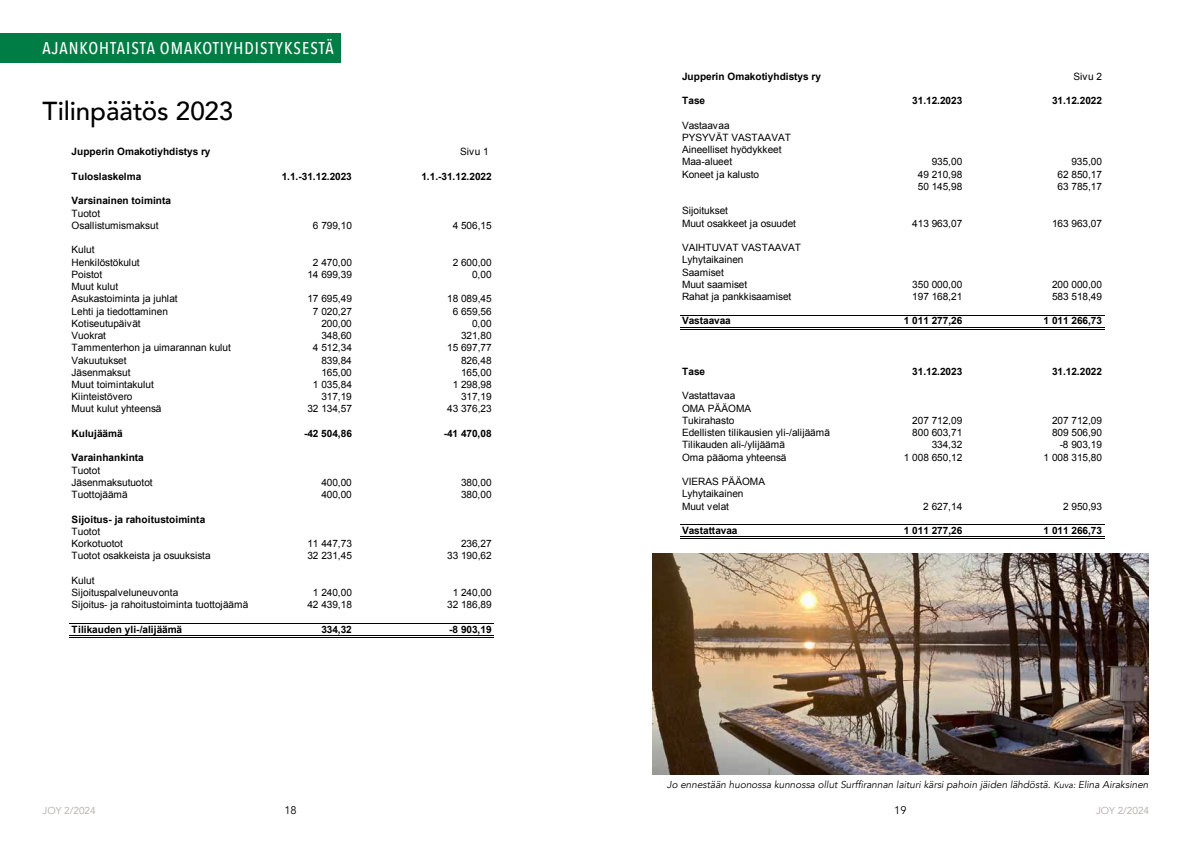
<style>
.page{position:relative;width:1191px;height:842px;background:#fff}
.page>*{position:absolute;margin:0;border:0;box-sizing:border-box;transform-origin:0 0}
.t1{font:500 26px "Avenir";letter-spacing:-.01em;color:#000}
.t2{font:500 17px "Avenir Next Condensed";letter-spacing:.06em;color:#fff}
.t3{font:11px "Avenir";color:#000}
.t4{font:10.1px/12.2px "Arial";letter-spacing:-.01em;color:#000}
.t5{font:700 10.1px "Arial";letter-spacing:-.01em;color:#000}
.t6{font:700 10.1px "Arial";letter-spacing:.01em;color:#000}
.t7{font:10.1px "Arial";letter-spacing:.01em;color:#000}
.t8{font:italic 10px "Avenir";color:#000}
.t9{font:10px "Avenir";color:#ada9a7}
.s1{font-size:9px}
</style>
<div class="page">
<div style="left:0;top:33px;width:340px;height:29px;background:#007c45"></div>
<hr style="left:70px;top:623px;width:424px;height:1px;background:#000">
<hr style="left:70px;top:635px;width:424px;height:1px;background:#000">
<hr style="left:70px;top:637px;width:424px;height:1px;background:#000">
<hr style="left:680px;top:315px;width:424px;height:1px;background:#000">
<hr style="left:680px;top:327px;width:424px;height:1px;background:#000">
<hr style="left:680px;top:329px;width:424px;height:1px;background:#000">
<hr style="left:680px;top:524px;width:424px;height:1px;background:#000">
<hr style="left:680px;top:536px;width:424px;height:1px;background:#000">
<hr style="left:680px;top:538px;width:424px;height:1px;background:#000">
<img style="left:652px;top:553px;width:496px;height:222px">
<h2 class="t2" style="left:43px;top:38px;width:293px">AJANKOHTAISTA OMAKOTIYHDISTYKSESTÄ</h2>
<h1 class="t1" style="left:43px;top:88px;width:192px">Tilinpäätös 2023</h1>
<p class="t5" style="left:72px;top:145px;width:140px">Jupperin Omakotiyhdistys ry</p>
<p class="t4" style="left:460px;top:146px;width:30px">Sivu 1</p>
<p class="t5" style="left:72px;top:170px;width:71px">Tuloslaskelma</p>
<p class="t5" style="left:72px;top:194px;width:101px">Varsinainen toiminta</p>
<p class="t4" style="left:72px;top:207px;width:88px">Tuotot<br>Osallistumismaksut</p>
<p class="t5" style="left:282px;top:170px;width:72px">1.1.-31.12.2023</p>
<p class="t5" style="left:421px;top:170px;width:72px">1.1.-31.12.2022</p>
<p class="t4" style="left:313px;top:219px;width:40px">6 799,10</p>
<p class="t4" style="left:453px;top:219px;width:40px">4 506,15</p>
<p class="t4" style="left:72px;top:244px;width:70px">Kulut<br>Henkilöstökulut</p>
<p class="t4" style="left:313px;top:256px;width:40px">2 470,00</p>
<p class="t4" style="left:453px;top:256px;width:40px">2 600,00</p>
<p class="t4" style="left:72px;top:268px;width:32px">Poistot</p>
<p class="t4" style="left:307px;top:268px;width:46px">14 699,39</p>
<p class="t4" style="left:472px;top:268px;width:21px">0,00</p>
<p class="t4" style="left:72px;top:280px;width:107px">Muut kulut<br>Asukastoiminta ja juhlat</p>
<p class="t4" style="left:307px;top:293px;width:46px">17 695,49</p>
<p class="t4" style="left:447px;top:293px;width:46px">18 089,45</p>
<p class="t4" style="left:72px;top:305px;width:98px">Lehti ja tiedottaminen</p>
<p class="t4" style="left:313px;top:305px;width:40px">7 020,27</p>
<p class="t4" style="left:453px;top:305px;width:40px">6 659,56</p>
<p class="t4" style="left:72px;top:317px;width:71px">Kotiseutupäivät</p>
<p class="t4" style="left:321px;top:317px;width:32px">200,00</p>
<p class="t4" style="left:472px;top:317px;width:21px">0,00</p>
<p class="t4" style="left:72px;top:329px;width:36px">Vuokrat</p>
<p class="t4" style="left:321px;top:329px;width:32px">348,60</p>
<p class="t4" style="left:461px;top:329px;width:32px">321,80</p>
<p class="t4" style="left:72px;top:342px;width:161px">Tammenterhon ja uimarannan kulut</p>
<p class="t4" style="left:313px;top:342px;width:40px">4 512,34</p>
<p class="t4" style="left:447px;top:342px;width:46px">15 697,77</p>
<p class="t4" style="left:72px;top:354px;width:56px">Vakuutukset</p>
<p class="t4" style="left:321px;top:354px;width:32px">839,84</p>
<p class="t4" style="left:461px;top:354px;width:32px">826,48</p>
<p class="t4" style="left:72px;top:366px;width:60px">Jäsenmaksut</p>
<p class="t4" style="left:321px;top:366px;width:32px">165,00</p>
<p class="t4" style="left:461px;top:366px;width:32px">165,00</p>
<p class="t4" style="left:72px;top:378px;width:84px">Muut toimintakulut</p>
<p class="t4" style="left:313px;top:378px;width:40px">1 035,84</p>
<p class="t4" style="left:453px;top:378px;width:40px">1 298,98</p>
<p class="t4" style="left:72px;top:391px;width:62px">Kiinteistövero</p>
<p class="t4" style="left:321px;top:391px;width:32px">317,19</p>
<p class="t4" style="left:461px;top:391px;width:32px">317,19</p>
<p class="t4" style="left:72px;top:403px;width:91px">Muut kulut yhteensä</p>
<p class="t4" style="left:307px;top:403px;width:46px">32 134,57</p>
<p class="t4" style="left:447px;top:403px;width:46px">43 376,23</p>
<p class="t5" style="left:72px;top:427px;width:52px">Kulujäämä</p>
<p class="t5" style="left:304px;top:427px;width:49px">-42 504,86</p>
<p class="t5" style="left:444px;top:427px;width:49px">-41 470,08</p>
<p class="t5" style="left:72px;top:451px;width:74px">Varainhankinta</p>
<p class="t4" style="left:72px;top:464px;width:83px">Tuotot<br>Jäsenmaksutuotot</p>
<p class="t4" style="left:321px;top:476px;width:32px">400,00</p>
<p class="t4" style="left:461px;top:476px;width:32px">380,00</p>
<p class="t4" style="left:72px;top:489px;width:58px">Tuottojäämä</p>
<p class="t4" style="left:321px;top:489px;width:32px">400,00</p>
<p class="t4" style="left:461px;top:489px;width:32px">380,00</p>
<p class="t6" style="left:72px;top:512px;width:135px">Sijoitus- ja rahoitustoiminta</p>
<p class="t4" style="left:72px;top:525px;width:53px">Tuotot<br>Korkotuotot</p>
<p class="t4" style="left:307px;top:538px;width:46px">11 447,73</p>
<p class="t4" style="left:461px;top:538px;width:32px">236,27</p>
<p class="t4" style="left:72px;top:550px;width:140px">Tuotot osakkeista ja osuuksista</p>
<p class="t4" style="left:307px;top:550px;width:46px">32 231,45</p>
<p class="t4" style="left:447px;top:550px;width:46px">33 190,62</p>
<p class="t4" style="left:72px;top:574px;width:108px">Kulut<br>Sijoituspalveluneuvonta</p>
<p class="t4" style="left:313px;top:586px;width:40px">1 240,00</p>
<p class="t4" style="left:453px;top:586px;width:40px">1 240,00</p>
<p class="t4" style="left:72px;top:599px;width:178px">Sijoitus- ja rahoitustoiminta tuottojäämä</p>
<p class="t4" style="left:307px;top:599px;width:46px">42 439,18</p>
<p class="t4" style="left:447px;top:599px;width:46px">32 186,89</p>
<p class="t6" style="left:72px;top:622px;width:112px">Tilikauden yli-/alijäämä</p>
<p class="t5" style="left:321px;top:622px;width:32px">334,32</p>
<p class="t5" style="left:449px;top:622px;width:44px">-8 903,19</p>
<p class="t5" style="left:682px;top:70px;width:140px">Jupperin Omakotiyhdistys ry</p>
<p class="t4" style="left:1073px;top:70px;width:30px">Sivu 2</p>
<p class="t5" style="left:682px;top:94px;width:25px">Tase</p>
<p class="t4" style="left:682px;top:119px;width:110px">Vastaavaa<br>PYSYVÄT VASTAAVAT<br>Aineelliset hyödykkeet<br>Maa-alueet</p>
<p class="t5" style="left:912px;top:94px;width:52px">31.12.2023</p>
<p class="t5" style="left:1052px;top:94px;width:52px">31.12.2022</p>
<p class="t4" style="left:931px;top:156px;width:32px">935,00</p>
<p class="t4" style="left:1071px;top:156px;width:32px">935,00</p>
<p class="t4" style="left:682px;top:168px;width:79px">Koneet ja kalusto</p>
<p class="t4" style="left:917px;top:168px;width:46px">49 210,98</p>
<p class="t4" style="left:1057px;top:168px;width:46px">62 850,17</p>
<p class="t4" style="left:917px;top:180px;width:46px">50 145,98</p>
<p class="t4" style="left:1057px;top:180px;width:46px">63 785,17</p>
<p class="t4" style="left:682px;top:205px;width:115px">Sijoitukset<br>Muut osakkeet ja osuudet</p>
<p class="t4" style="left:912px;top:217px;width:52px">413 963,07</p>
<p class="t4" style="left:1052px;top:217px;width:52px">163 963,07</p>
<p class="t4" style="left:682px;top:242px;width:121px">VAIHTUVAT VASTAAVAT<br>Lyhytaikainen<br>Saamiset<br>Muut saamiset</p>
<p class="t4" style="left:912px;top:278px;width:52px">350 000,00</p>
<p class="t4" style="left:1052px;top:278px;width:52px">200 000,00</p>
<p class="t4" style="left:682px;top:291px;width:111px">Rahat ja pankkisaamiset</p>
<p class="t4" style="left:912px;top:291px;width:52px">197 168,21</p>
<p class="t4" style="left:1052px;top:291px;width:52px">583 518,49</p>
<p class="t5" style="left:682px;top:314px;width:50px">Vastaavaa</p>
<p class="t5" style="left:904px;top:314px;width:60px">1 011 277,26</p>
<p class="t5" style="left:1043px;top:314px;width:60px">1 011 266,73</p>
<p class="t5" style="left:682px;top:365px;width:25px">Tase</p>
<p class="t4" style="left:682px;top:390px;width:71px">Vastattavaa<br>OMA PÄÄOMA<br>Tukirahasto</p>
<p class="t5" style="left:912px;top:365px;width:52px">31.12.2023</p>
<p class="t5" style="left:1052px;top:365px;width:52px">31.12.2022</p>
<p class="t4" style="left:912px;top:414px;width:52px">207 712,09</p>
<p class="t4" style="left:1052px;top:414px;width:52px">207 712,09</p>
<p class="t7" style="left:682px;top:426px;width:149px">Edellisten tilikausien yli-/alijäämä</p>
<p class="t4" style="left:912px;top:427px;width:52px">800 603,71</p>
<p class="t4" style="left:1052px;top:427px;width:52px">809 506,90</p>
<p class="t4" style="left:682px;top:439px;width:104px">Tilikauden ali-/ylijäämä</p>
<p class="t4" style="left:931px;top:439px;width:32px">334,32</p>
<p class="t4" style="left:1059px;top:439px;width:44px">-8 903,19</p>
<p class="t4" style="left:682px;top:451px;width:106px">Oma pääoma yhteensä</p>
<p class="t4" style="left:904px;top:451px;width:60px">1 008 650,12</p>
<p class="t4" style="left:1043px;top:451px;width:60px">1 008 315,80</p>
<p class="t4" style="left:682px;top:476px;width:84px">VIERAS PÄÄOMA<br>Lyhytaikainen<br>Muut velat</p>
<p class="t4" style="left:923px;top:500px;width:40px">2 627,14</p>
<p class="t4" style="left:1063px;top:500px;width:40px">2 950,93</p>
<p class="t5" style="left:682px;top:524px;width:57px">Vastattavaa</p>
<p class="t5" style="left:904px;top:524px;width:60px">1 011 277,26</p>
<p class="t5" style="left:1043px;top:524px;width:60px">1 011 266,73</p>
<p class="t8" style="left:667px;top:778px;width:483px">Jo ennestään huonossa kunnossa ollut Surffirannan laituri kärsi pahoin jäiden lähdöstä. <span class="s1">Kuva:</span> Elina Airaksinen</p>
<p class="t9" style="left:43px;top:805px;width:55px">JOY 2/2024</p>
<p class="t3" style="left:284px;top:803px;width:14px">18</p>
<p class="t3" style="left:894px;top:803px;width:14px">19</p>
<p class="t9" style="left:1096px;top:805px;width:55px">JOY 2/2024</p>
</div>
